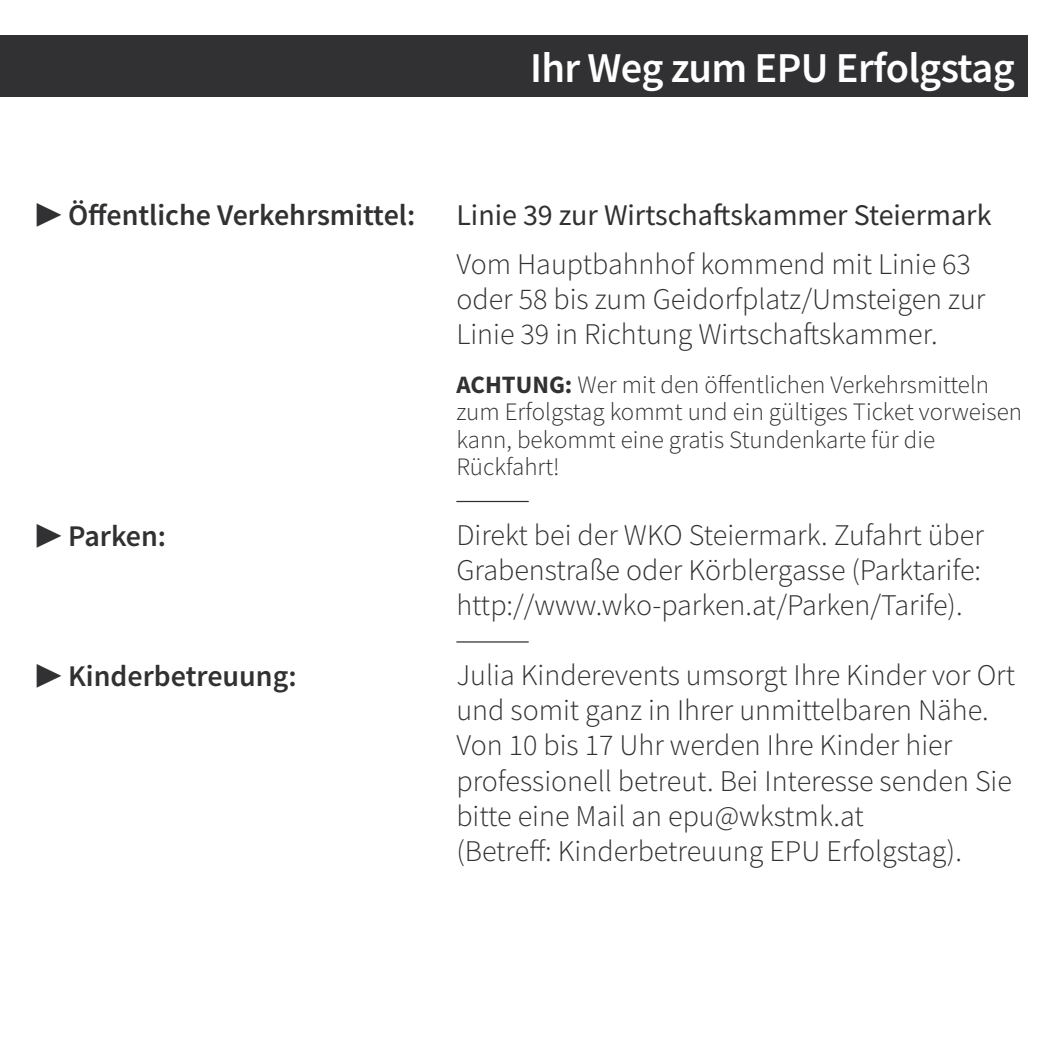
<style>
.page{position:relative;width:1063px;height:1063px;background:#fff}
.page>*{position:absolute;margin:0;border:0;box-sizing:border-box;transform-origin:0 0}
.t1{font:600 42.5px "Source Sans Pro";letter-spacing:-.015em;color:#fff}
.t2{font:300 30px/35px "Source Sans Pro";color:#313133}
.t3{font:600 30px "Source Sans Pro";color:#313133}
.t4{font:30px "Source Sans Pro";color:#313133}
.t5{font:300 25px/27.5px "Source Sans Pro";color:#313133}
.s1{font-weight:700}
</style>
<div class="page">
<div style="left:0;top:35px;width:1028px;height:62px;background:#313133"></div>
<hr style="left:456px;top:501px;width:73px;height:1px;background:#313133">
<hr style="left:456px;top:641px;width:73px;height:2px;background:#313133">
<h1 class="t1" style="left:530px;top:40px;width:486px">Ihr Weg zum EPU Erfolgstag</h1>
<p class="t3" style="left:35px;top:195px;width:381px">▶ Öffentliche Verkehrsmittel:</p>
<p class="t4" style="left:456px;top:196px;width:537px">Linie 39 zur Wirtschaftskammer Steiermark</p>
<p class="t2" style="left:456px;top:247px;width:530px">Vom Hauptbahnhof kommend mit Linie 63 oder 58 bis zum Geidorfplatz/Umsteigen zur<br>Linie 39 in Richtung Wirtschaftskammer.</p>
<p class="t5" style="left:456px;top:371px;width:567px"><span class="s1">ACHTUNG:</span> Wer mit den öffentlichen Verkehrsmitteln zum Erfolgstag kommt und ein gültiges Ticket vorweisen kann, bekommt eine gratis Stundenkarte für die Rückfahrt!</p>
<p class="t3" style="left:35px;top:517px;width:132px">▶ Parken:</p>
<p class="t2" style="left:456px;top:518px;width:529px;text-align:justify">Direkt bei der WKO Steiermark. Zufahrt über Grabenstraße oder Körblergasse (Parktarife: http://www.wko-parken.at/Parken/Tarife).</p>
<p class="t3" style="left:35px;top:656px;width:263px">▶ Kinderbetreuung:</p>
<p class="t2" style="left:456px;top:658px;width:560px">Julia Kinderevents umsorgt Ihre Kinder vor Ort und somit ganz in Ihrer unmittelbaren Nähe.<br>Von 10 bis 17 Uhr werden Ihre Kinder hier professionell betreut. Bei Interesse senden Sie bitte eine Mail an epu@wkstmk.at<br>(Betreff: Kinderbetreuung EPU Erfolgstag).</p>
</div>
